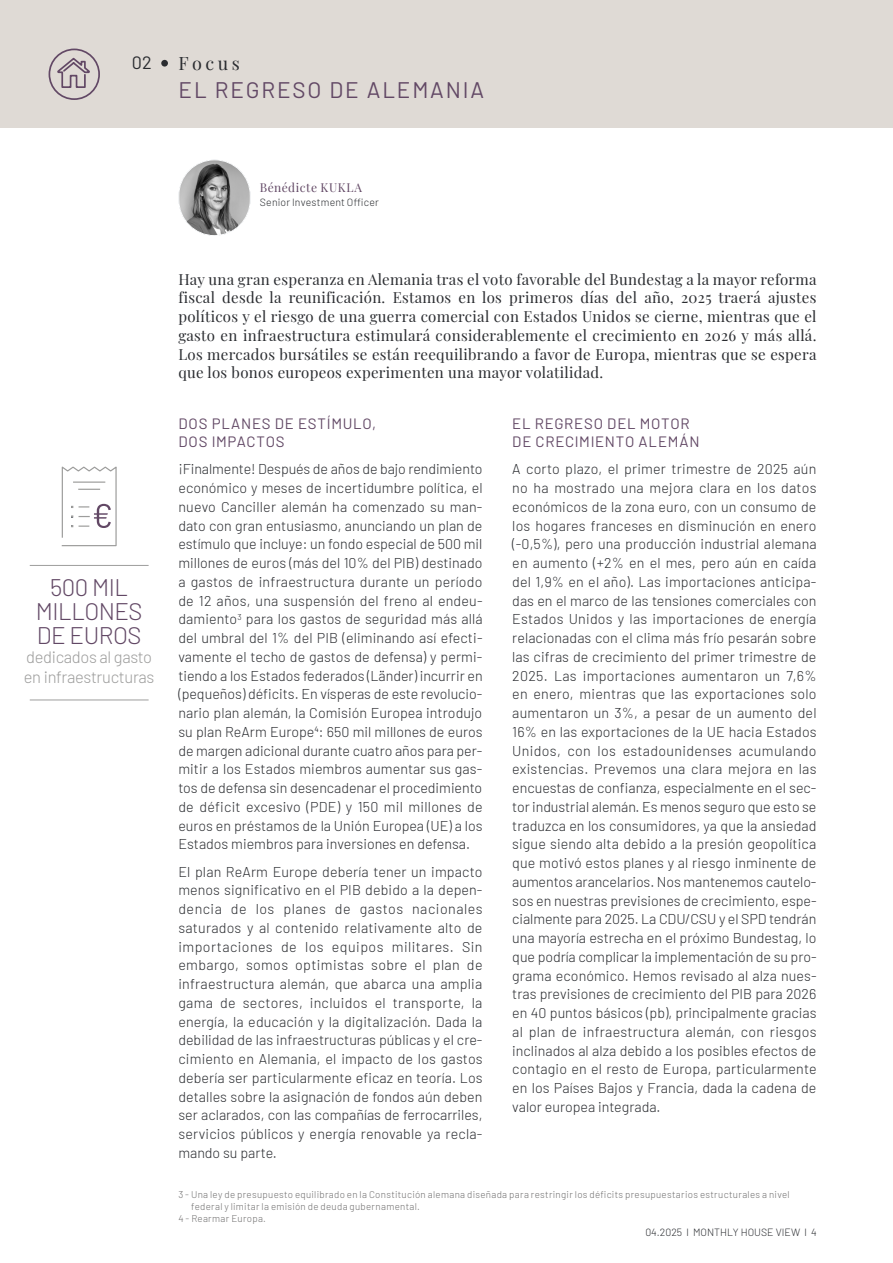
<style>
.page{position:relative;width:893px;height:1263px;background:#fff}
.page>*{position:absolute;margin:0;border:0;box-sizing:border-box;transform-origin:0 0}
.t1{font:300 24px/24px "Barlow";letter-spacing:-.02em;color:#624865;text-align:center}
.t2{font:22.5px "Barlow";letter-spacing:.08em;color:#624865}
.t3{font:18px "Playfair Display";letter-spacing:.2em;color:#2a2c30}
.t4{font:18px "Barlow";color:#2a2c30}
.t5{font:300 16.5px/19.5px "Barlow";letter-spacing:-.02em;color:#9d9d9c}
.t6{font:15px/18.8px "Playfair Display";letter-spacing:.02em;color:#2a2c30;text-align:justify}
.t7{font:15px/18px "Barlow";letter-spacing:.05em;color:#624865}
.t8{font:300 14.25px/18.8px "Barlow";color:#2a2c30;text-align:justify}
.t9{font:12px "Playfair Display";letter-spacing:.05em;color:#624865}
.t10{font:300 10.5px "Barlow";letter-spacing:.01em;color:#2a2c30}
.t11{font:300 9.75px "Barlow";letter-spacing:.03em;color:#706f6f}
</style>
<div class="page">
<div style="left:0;top:0;width:893px;height:128px;background:#dfdad5"></div>
<div style="left:161px;top:60px;width:7px;height:7px;background:#2a2c30;border-radius:50%"></div>
<img style="left:179px;top:160px;width:71px;height:76px;border-radius:36px">
<div style="left:178px;top:159px;width:73px;height:77px;border:1px solid #fff;border-radius:36px"></div>
<hr style="left:30px;top:565px;width:119px;height:1px;background:#9d9d9c">
<hr style="left:30px;top:700px;width:119px;height:1px;background:#9d9d9c">
<svg style="left:61px;top:466px;width:56px;height:81px"></svg>
<svg style="left:48px;top:48px;width:52px;height:52px"></svg>
<p class="t4" style="left:132px;top:50px;width:21px">02</p>
<p class="t3" style="left:179px;top:49px;width:63px">Focus</p>
<h2 class="t2" style="left:179px;top:74px;width:307px">EL REGRESO DE ALEMANIA</h2>
<p class="t9" style="left:260px;top:178px;width:104px">Bénédicte KUKLA</p>
<p class="t10" style="left:260px;top:195px;width:120px">Senior Investment Officer</p>
<h1 class="t1" style="left:36px;top:573px;width:108px">500 MIL<br>MILLONES<br>DE EUROS</h1>
<p class="t5" style="left:24px;top:646px;width:132px">dedicados al gasto en infraestructuras</p>
<p class="t6" style="left:178px;top:268px;width:640px">Hay una gran esperanza en Alemania tras el voto favorable del Bundestag a la mayor reforma fiscal desde la reunificación. Estamos en los primeros días del año, 2025 traerá ajustes políticos y el riesgo de una guerra comercial con Estados Unidos se cierne, mientras que el gasto en infraestructura estimulará considerablemente el crecimiento en 2026 y más allá.<br>Los mercados bursátiles se están reequilibrando a favor de Europa, mientras que se espera que los bonos europeos experimenten una mayor volatilidad.</p>
<p class="t7" style="left:178px;top:413px;width:199px">DOS PLANES DE ESTÍMULO,<br>DOS IMPACTOS</p>
<p class="t8" style="left:178px;top:459px;width:306px">¡Finalmente! Después de años de bajo rendimiento económico y meses de incertidumbre política, el nuevo Canciller alemán ha comenzado su man&shy;dato con gran entusiasmo, anunciando un plan de estímulo que incluye: un fondo especial de 500 mil millones de euros (más del 10% del PIB) destinado a gastos de infraestructura durante un período de 12 años, una suspensión del freno al endeu&shy;damiento<sup>3</sup> para los gastos de seguridad más allá del umbral del 1% del PIB (eliminando así efecti&shy;vamente el techo de gastos de defensa) y permi&shy;tiendo a los Estados federados (Länder) incurrir en (pequeños) déficits. En vísperas de este revolucio&shy;nario plan alemán, la Comisión Europea introdujo su plan ReArm Europe<sup>4</sup>: 650 mil millones de euros de margen adicional durante cuatro años para per&shy;mitir a los Estados miembros aumentar sus gas&shy;tos de defensa sin desencadenar el procedimiento de déficit excesivo (PDE) y 150 mil millones de euros en préstamos de la Unión Europea (UE) a los Estados miembros para inversiones en defensa.</p>
<p class="t8" style="left:178px;top:861px;width:306px">El plan ReArm Europe debería tener un impacto menos significativo en el PIB debido a la depen&shy;dencia de los planes de gastos nacionales saturados y al contenido relativamente alto de importaciones de los equipos militares. Sin embargo, somos optimistas sobre el plan de infraestructura alemán, que abarca una amplia gama de sectores, incluidos el transporte, la energía, la educación y la digitalización. Dada la debilidad de las infraestructuras públicas y el cre&shy;cimiento en Alemania, el impacto de los gastos debería ser particularmente eficaz en teoría. Los detalles sobre la asignación de fondos aún deben ser aclarados, con las compañías de ferrocarriles, servicios públicos y energía renovable ya recla&shy;mando su parte.</p>
<p class="t7" style="left:512px;top:413px;width:189px">EL REGRESO DEL MOTOR<br>DE CRECIMIENTO ALEMÁN</p>
<p class="t8" style="left:512px;top:459px;width:306px">A corto plazo, el primer trimestre de 2025 aún no ha mostrado una mejora clara en los datos económicos de la zona euro, con un consumo de los hogares franceses en disminución en enero (-0,5%), pero una producción industrial alemana en aumento (+2% en el mes, pero aún en caída del 1,9% en el año). Las importaciones anticipa&shy;das en el marco de las tensiones comerciales con Estados Unidos y las importaciones de energía relacionadas con el clima más frío pesarán sobre las cifras de crecimiento del primer trimestre de 2025. Las importaciones aumentaron un 7,6% en enero, mientras que las exportaciones solo aumentaron un 3%, a pesar de un aumento del 16% en las exportaciones de la UE hacia Estados Unidos, con los estadounidenses acumulando existencias. Prevemos una clara mejora en las encuestas de confianza, especialmente en el sec&shy;tor industrial alemán. Es menos seguro que esto se traduzca en los consumidores, ya que la ansiedad sigue siendo alta debido a la presión geopolítica que motivó estos planes y al riesgo inminente de aumentos arancelarios. Nos mantenemos cautelo&shy;sos en nuestras previsiones de crecimiento, espe&shy;cialmente para 2025. La CDU/CSU y el SPD tendrán una mayoría estrecha en el próximo Bundestag, lo que podría complicar la implementación de su pro&shy;grama económico. Hemos revisado al alza nues&shy;tras previsiones de crecimiento del PIB para 2026 en 40 puntos básicos (pb), principalmente gracias al plan de infraestructura alemán, con riesgos inclinados al alza debido a los posibles efectos de contagio en el resto de Europa, particularmente en los Países Bajos y Francia, dada la cadena de valor europea integrada.</p>
<p class="t11" style="left:178px;top:1187px;width:613px">3 - Una ley de presupuesto equilibrado en la Constitución alemana diseñada para restringir los déficits presupuestarios estructurales a nivel</p>
<p class="t11" style="left:191px;top:1199px;width:230px">federal y limitar la emisión de deuda gubernamental.</p>
<p class="t11" style="left:178px;top:1211px;width:89px">4 - Rearmar Europa.</p>
<p class="t10" style="left:645px;top:1225px;width:173px">04.2025 l MONTHLY HOUSE VIEW l 4</p>
</div>
